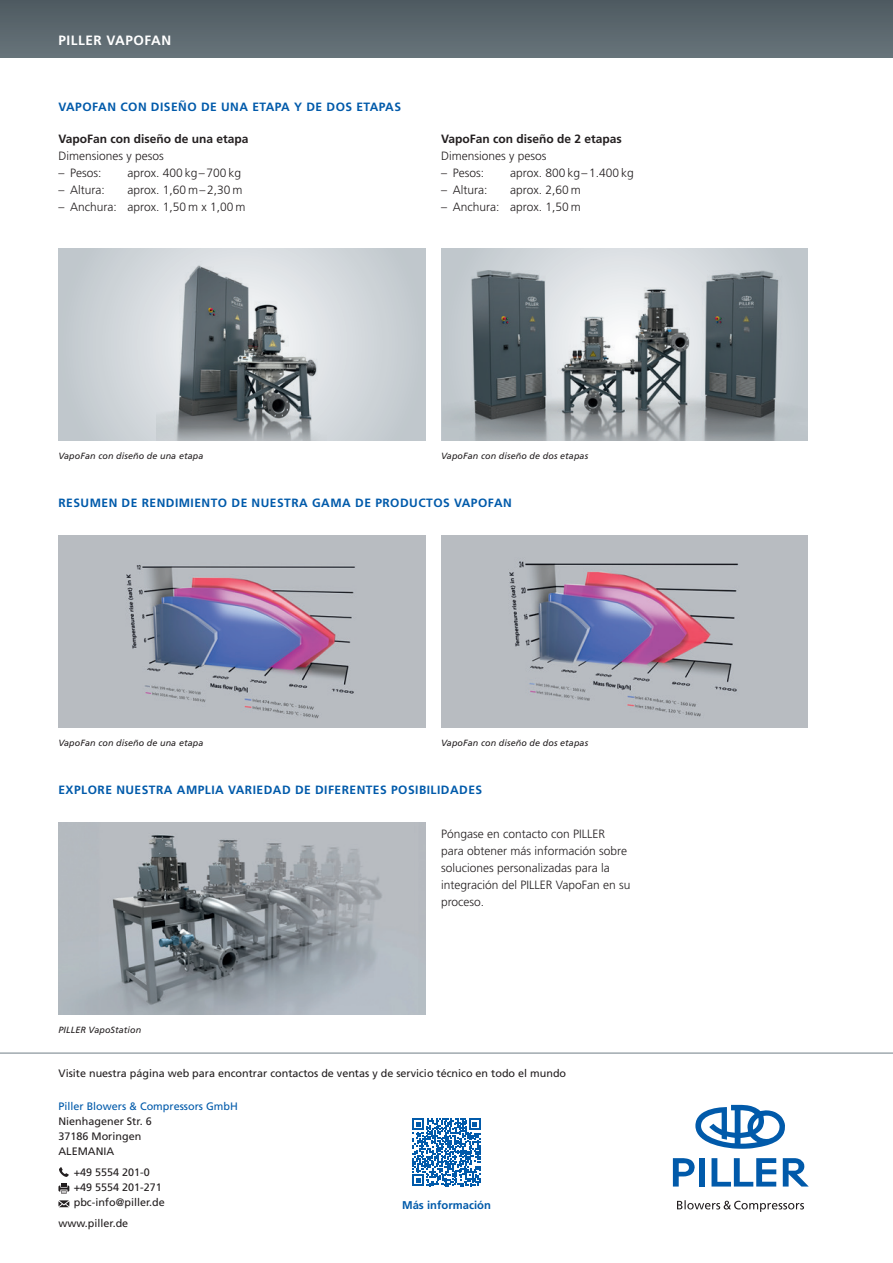
<style>
.page{position:relative;width:893px;height:1263px;background:#fff}
.page>*{position:absolute;margin:0;border:0;box-sizing:border-box;transform-origin:0 0}
.HEADLINE_RUECKSEITE{font:700 13.5px "Frutiger LT Std";letter-spacing:.04em;color:#fff}
.Copytext_8pt_Tab{font:300 12px/17px "Frutiger LT Std";color:#231f20}
.COPYHEAD_BLAU{font:700 12px "Frutiger LT Std";letter-spacing:.04em;color:#015aaa}
.Copytext_8pt_Tab-2{font:700 12px "Frutiger LT Std";color:#231f20}
.Copytext_7_5pt{font:700 11.25px "Frutiger LT Std";color:#015aaa}
.Copy_regular_7_2pt{font:10.8px/15.3px "Frutiger LT Std";color:#231f20}
.Bildunterschrift{font:italic 9px "Frutiger LT Std";letter-spacing:.01em;color:#231f20}
.s1{color:#015aaa}
</style>
<div class="page">
<div style="left:0;top:0;width:893px;height:57px;background:#5b676e"></div>
<hr style="left:0;top:1052px;width:893px;height:2px;background:#88949b">
<svg style="left:695px;top:1105px;width:90px;height:44px"></svg>
<div style="left:699px;top:1158px;width:6px;height:28px;background:#015aaa"></div>
<svg style="left:673px;top:1158px;width:22px;height:28px"></svg>
<svg style="left:783px;top:1158px;width:25px;height:28px"></svg>
<svg style="left:711px;top:1158px;width:65px;height:28px"></svg>
<svg style="left:677px;top:1200px;width:127px;height:12px"></svg>
<svg style="left:59px;top:1167px;width:10px;height:10px"></svg>
<svg style="left:58px;top:1183px;width:11px;height:11px"></svg>
<svg style="left:58px;top:1200px;width:11px;height:7px"></svg>
<img style="left:442px;top:249px;width:366px;height:191px">
<svg style="left:58px;top:249px;width:367px;height:191px;background:#cbd1d6"></svg>
<img style="left:156px;top:249px;width:170px;height:191px">
<img style="left:58px;top:536px;width:367px;height:191px">
<img style="left:441px;top:536px;width:367px;height:191px">
<svg style="left:413px;top:1118px;width:67px;height:68px"></svg>
<img style="left:58px;top:823px;width:367px;height:191px">
<p class="HEADLINE_RUECKSEITE" style="left:58px;top:32px;width:114px">PILLER VAPOFAN</p>
<p class="COPYHEAD_BLAU" style="left:58px;top:100px;width:344px">VAPOFAN CON DISEÑO DE UNA ETAPA Y DE DOS ETAPAS</p>
<p class="Copytext_8pt_Tab-2" style="left:58px;top:132px;width:192px">VapoFan con diseño de una etapa</p>
<p class="Copytext_8pt_Tab" style="left:58px;top:148px;width:107px">Dimensiones y pesos</p>
<p class="Copytext_8pt_Tab" style="left:58px;top:165px;width:45px">– Pesos:</p>
<p class="Copytext_8pt_Tab" style="left:128px;top:165px;width:115px">aprox. 400 kg–700 kg</p>
<p class="Copytext_8pt_Tab" style="left:58px;top:182px;width:48px">– Altura:</p>
<p class="Copytext_8pt_Tab" style="left:128px;top:182px;width:116px">aprox. 1,60 m–2,30 m</p>
<p class="Copytext_8pt_Tab" style="left:58px;top:199px;width:188px">– Anchura: aprox. 1,50 m x 1,00 m</p>
<p class="Copytext_8pt_Tab-2" style="left:441px;top:132px;width:182px">VapoFan con diseño de 2 etapas</p>
<p class="Copytext_8pt_Tab" style="left:441px;top:148px;width:107px">Dimensiones y pesos</p>
<p class="Copytext_8pt_Tab" style="left:441px;top:165px;width:45px">– Pesos:</p>
<p class="Copytext_8pt_Tab" style="left:510px;top:165px;width:125px">aprox. 800 kg–1.400 kg</p>
<p class="Copytext_8pt_Tab" style="left:441px;top:182px;width:48px">– Altura:</p>
<p class="Copytext_8pt_Tab" style="left:510px;top:182px;width:72px">aprox. 2,60 m</p>
<p class="Copytext_8pt_Tab" style="left:441px;top:199px;width:141px">– Anchura: aprox. 1,50 m</p>
<p class="Bildunterschrift" style="left:58px;top:451px;width:146px">VapoFan con diseño de una etapa</p>
<p class="COPYHEAD_BLAU" style="left:58px;top:495px;width:455px">RESUMEN DE RENDIMIENTO DE NUESTRA GAMA DE PRODUCTOS VAPOFAN</p>
<p class="Bildunterschrift" style="left:441px;top:451px;width:148px">VapoFan con diseño de dos etapas</p>
<p class="Bildunterschrift" style="left:58px;top:738px;width:146px">VapoFan con diseño de una etapa</p>
<p class="Bildunterschrift" style="left:441px;top:738px;width:148px">VapoFan con diseño de dos etapas</p>
<p class="COPYHEAD_BLAU" style="left:58px;top:782px;width:425px">EXPLORE NUESTRA AMPLIA VARIEDAD DE DIFERENTES POSIBILIDADES</p>
<p class="Bildunterschrift" style="left:58px;top:1025px;width:84px">PILLER VapoStation</p>
<p class="Copytext_8pt_Tab" style="left:441px;top:826px;width:191px">Póngase en contacto con PILLER para obtener más información sobre soluciones personalizadas para la integración del PILLER VapoFan en su proceso.</p>
<p class="Copy_regular_7_2pt" style="left:58px;top:1066px;width:509px">Visite nuestra página web para encontrar contactos de ventas y de servicio técnico en todo el mundo</p>
<p class="Copy_regular_7_2pt" style="left:58px;top:1098px;width:181px"><span class="s1">Piller Blowers &amp; Compressors GmbH<br></span>Nienhagener Str. 6<br>37186 Moringen<br>ALEMANIA</p>
<p class="Copy_regular_7_2pt" style="left:74px;top:1164px;width:93px">+49 5554 201-0 +49 5554 201-271 pbc-info@piller.de</p>
<p class="Copy_regular_7_2pt" style="left:58px;top:1215px;width:71px">www.piller.de</p>
<p class="Copytext_7_5pt" style="left:402px;top:1198px;width:90px">Más información</p>
</div>
